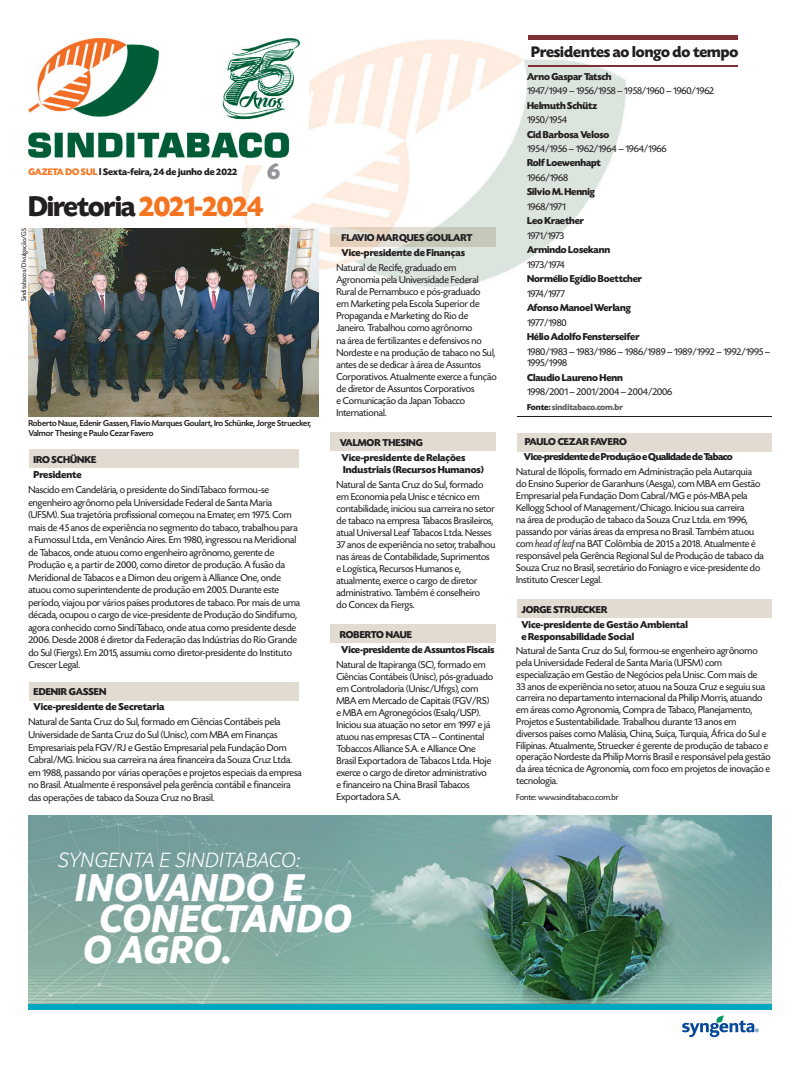
<style>
.page{position:relative;width:800px;height:1078px;background:#fff}
.page>*{position:absolute;margin:0;border:0;box-sizing:border-box;transform-origin:0 0}
.t1{font:italic 700 41.7px "Branding";color:#fff}
.t2{font:700 30px "Today SHOP";letter-spacing:-.02em;color:#231f20}
.t3{font:700 24px "Today SHOP";color:#939598}
.t4{font:italic 300 22.2px "Branding";letter-spacing:-.02em;color:#fff}
.t5{font:700 16px "Today SHOP";color:#231f20}
.t6{font:10.5px/12.1px "Today SHOP";color:#231f20}
.t7{font:700 10.5px/14.9px "Today SHOP";color:#231f20}
.t8{font:700 10.5px "Today SHOP";letter-spacing:-.04em;color:#231f20}
.t9{font:700 10px "Today SHOP";color:#231f20}
.t10{font:500 9px/10px "Today SHOP";color:#231f20}
.t11{font:9px "Today SHOP";color:#231f20}
.t12{font:700 9px "Today SHOP";letter-spacing:-.01em;color:#636366}
.t13{font:7px "Today SHOP";color:#231f20}
.s1{color:#f47521}
.s2{font-weight:700}
.s3{color:#231f20}
.s4{font-style:italic}
</style>
<div class="page">
<div style="left:29px;top:449px;width:269px;height:19px;background:#e1dbd1"></div>
<div style="left:29px;top:681px;width:269px;height:19px;background:#e1dbd1"></div>
<div style="left:330px;top:432px;width:165px;height:18px;background:#e1dbd1"></div>
<div style="left:516px;top:433px;width:255px;height:18px;background:#e1dbd1"></div>
<div style="left:516px;top:599px;width:255px;height:19px;background:#e1dbd1"></div>
<div style="left:330px;top:624px;width:165px;height:18px;background:#e1dbd1"></div>
<img style="left:242px;top:39px;width:410px;height:263px">
<img style="left:330px;top:228px;width:165px;height:18px">
<img style="left:28px;top:38px;width:281px;height:126px">
<hr style="left:528px;top:35px;width:209px;height:4px;background:#7d3035">
<hr style="left:528px;top:65px;width:210px;height:1px;background:#7d3035">
<hr style="left:516px;top:416px;width:255px;height:1px;background:#231f20">
<img style="left:28px;top:228px;width:290px;height:188px">
<img style="left:28px;top:815px;width:743px;height:189px">
<div style="left:28px;top:1004px;width:743px;height:5px;background:#00a7c2"></div>
<svg style="left:682px;top:1015px;width:76px;height:21px"></svg>
<p class="t9" style="left:28px;top:168px;width:210px"><span class="s1">GAZETA DO SUL</span> l Sexta-feira, 24 de junho de 2022</p>
<p class="t3" style="left:267px;top:163px;width:14px">6</p>
<p class="t2" style="left:28px;top:195px;width:237px">Diretoria <span class="s1">2021-2024</span></p>
<p class="t13" style="left:21px;top:301px;width:75px;rotate:-90deg">Sinditabacos/Divulgação/GS</p>
<p class="t10" style="left:28px;top:418px;width:284px">Roberto Naue, Edenir Gassen, Flavio Marques Goulart, Iro Schünke, Jorge Struecker,<br>Valmor Thesing e Paulo Cezar Favero</p>
<p class="t7" style="left:33px;top:453px;width:64px">IRO SCHÜNKE</p>
<p class="t7" style="left:33px;top:468px;width:50px">Presidente</p>
<p class="t6" style="left:28px;top:484px;width:242px">Nascido em Candelária, o presidente do SindiTabaco formou-se</p>
<p class="t6" style="left:28px;top:497px;width:273px;line-height:12.5px">engenheiro agrônomo pela Universidade Federal de Santa Maria (UFSM). Sua trajetória profissional começou na Emater, em 1975. Com mais de 45 anos de experiência no segmento do tabaco, trabalhou para a Fumossul Ltda., em Venâncio Aires. Em 1980, ingressou na Meridional de Tabacos, onde atuou como engenheiro agrônomo, gerente de Produção e, a partir de 2000, como diretor de produção. A fusão da Meridional de Tabacos e a Dimon deu origem à Alliance One, onde atuou como superintendente de produção em 2005. Durante este período, viajou por vários países produtores de tabaco. Por mais de uma década, ocupou o cargo de vice-presidente de Produção do Sindifumo, agora conhecido como SindiTabaco, onde atua como presidente desde 2006. Desde 2008 é diretor da Federação das Indústrias do Rio Grande do Sul (Fiergs). Em 2015, assumiu como diretor-presidente do Instituto Crescer Legal.</p>
<p class="t7" style="left:33px;top:685px;width:74px">EDENIR GASSEN</p>
<p class="t7" style="left:33px;top:700px;width:133px">Vice-presidente de Secretaria</p>
<p class="t6" style="left:28px;top:716px;width:253px">Natural de Santa Cruz do Sul, formado em Ciências Contábeis pela</p>
<p class="t6" style="left:28px;top:729px;width:275px;line-height:12.5px">Universidade de Santa Cruz do Sul (Unisc), com MBA em Finanças Empresariais pela FGV/RJ e Gestão Empresarial pela Fundação Dom Cabral/MG. Iniciou sua carreira na área financeira da Souza Cruz Ltda. em 1988, passando por várias operações e projetos especiais da empresa no Brasil. Atualmente é responsável pela gerência contábil e financeira das operações de tabaco da Souza Cruz no Brasil.</p>
<p class="t7" style="left:341px;top:232px;width:132px">FLAVIO MARQUES GOULART</p>
<p class="t7" style="left:341px;top:247px;width:125px">Vice-presidente de Finanças</p>
<p class="t6" style="left:336px;top:262px;width:121px">Natural de Recife, graduado em</p>
<p class="t6" style="left:336px;top:274px;width:162px">Agronomia pela Universidade Federal Rural de Pernambuco e pós-graduado<br>em Marketing pela Escola Superior de Propaganda e Marketing do Rio de Janeiro. Trabalhou como agrônomo<br>na área de fertilizantes e defensivos no Nordeste e na produção de tabaco no Sul, antes de se dedicar à área de Assuntos Corporativos. Atualmente exerce a função de diretor de Assuntos Corporativos<br>e Comunicação da Japan Tobacco International.</p>
<p class="t7" style="left:340px;top:436px;width:127px">VALMOR THESING<br>Vice-presidente de Relações</p>
<p class="t6" style="left:336px;top:462px;width:149px;line-height:14.9px;text-align:right"><span class="s2">Industriais (Recursos Humanos)<br></span>Natural de Santa Cruz do Sul, formado</p>
<p class="t6" style="left:336px;top:491px;width:160px">em Economia pela Unisc e técnico em contabilidade, iniciou sua carreira no setor de tabaco na empresa Tabacos Brasileiros, atual Universal Leaf Tabacos Ltda. Nesses 37 anos de experiência no setor, trabalhou nas áreas de Contabilidade, Suprimentos e Logística, Recursos Humanos e, atualmente, exerce o cargo de diretor administrativo. Também é conselheiro<br>do Concex da Fiergs.</p>
<p class="t7" style="left:340px;top:628px;width:74px">ROBERTO NAUE</p>
<p class="t7" style="left:341px;top:643px;width:155px">Vice-presidente de Assuntos Fiscais</p>
<p class="t6" style="left:336px;top:659px;width:151px">Natural de Itapiranga (SC), formado em</p>
<p class="t6" style="left:336px;top:671px;width:158px">Ciências Contábeis (Unisc), pós-graduado em Controladoria (Unisc/Ufrgs), com MBA em Mercado de Capitais (FGV/RS) e MBA em Agronegócios (Esalq/USP).<br>Iniciou sua atuação no setor em 1997 e já atuou nas empresas CTA – Continental Tobaccos Alliance S.A. e Alliance One Brasil Exportadora de Tabacos Ltda. Hoje exerce o cargo de diretor administrativo e financeiro na China Brasil Tabacos Exportadora S.A.</p>
<p class="t4" style="left:58px;top:846px;width:244px">SYNGENTA E SINDITABACO:</p>
<p class="t1" style="left:75px;top:861px;width:231px">INOVANDO E</p>
<p class="t1" style="left:100px;top:892px;width:254px">CONECTANDO</p>
<p class="t1" style="left:83px;top:924px;width:151px">O AGRO.</p>
<p class="t5" style="left:531px;top:46px;width:209px">Presidentes ao longo do tempo</p>
<p class="t6" style="left:527px;top:70px;width:245px;line-height:14.5px"><span class="s2">Arno Gaspar Tatsch<br></span>1947/1949 – 1956/1958 – 1958/1960 – 1960/1962<br><span class="s2">Helmuth Schütz<br></span>1950/1954<br><span class="s2">Cid Barbosa Veloso<br></span>1954/1956 – 1962/1964 – 1964/1966<br><span class="s2">Rolf Loewenhapt<br></span>1966/1968<br><span class="s2">Silvio M. Hennig<br></span>1968/1971<br><span class="s2">Leo Kraether<br></span>1971/1973<br><span class="s2">Armindo Losekann<br></span>1973/1974<br><span class="s2">Normélio Egídio Boettcher<br></span>1974/1977<br><span class="s2">Afonso Manoel Werlang<br></span>1977/1980<br><span class="s2">Hélio Adolfo Fensterseifer<br></span>1980/1983 – 1983/1986 – 1986/1989 – 1989/1992 – 1992/1995 –</p>
<p class="t6" style="left:527px;top:356px;width:147px;line-height:14.5px">1995/1998<br><span class="s2">Claudio Laureno Henn<br></span>1998/2001 – 2001/2004 – 2004/2006</p>
<p class="t12" style="left:527px;top:403px;width:97px"><span class="s3">Fonte:</span> sinditabaco.com.br</p>
<p class="t7" style="left:524px;top:435px;width:103px">PAULO CEZAR FAVERO</p>
<p class="t8" style="left:524px;top:453px;width:210px">Vice-presidente de Produção e Qualidade de Tabaco</p>
<p class="t6" style="left:516px;top:466px;width:237px">Natural de Ilópolis, formado em Administração pela Autarquia</p>
<p class="t6" style="left:516px;top:478px;width:249px">do Ensino Superior de Garanhuns (Aesga), com MBA em Gestão Empresarial pela Fundação Dom Cabral/MG e pós-MBA pela Kellogg School of Management/Chicago. Iniciou sua carreira<br>na área de produção de tabaco da Souza Cruz Ltda. em 1996, passando por várias áreas da empresa no Brasil. Também atuou com <span class="s4">head of leaf</span> na BAT Colômbia de 2015 a 2018. Atualmente é responsável pela Gerência Regional Sul de Produção de tabaco da Souza Cruz no Brasil, secretário do Foniagro e vice-presidente do Instituto Crescer Legal.</p>
<p class="t7" style="left:521px;top:603px;width:168px">JORGE STRUECKER<br>Vice-presidente de Gestão Ambiental</p>
<p class="t6" style="left:516px;top:629px;width:243px;line-height:14.6px;text-indent:5px"><span class="s2">e Responsabilidade Social<br></span>Natural de Santa Cruz do Sul, formou-se engenheiro agrônomo</p>
<p class="t6" style="left:516px;top:657px;width:256px;line-height:11.8px">pela Universidade Federal de Santa Maria (UFSM) com especialização em Gestão de Negócios pela Unisc. Com mais de<br>33 anos de experiência no setor, atuou na Souza Cruz e seguiu sua carreira no departamento internacional da Philip Morris, atuando em áreas como Agronomia, Compra de Tabaco, Planejamento, Projetos e Sustentabilidade. Trabalhou durante 13 anos em<br>diversos países como Malásia, China, Suíça, Turquia, África do Sul e Filipinas. Atualmente, Struecker é gerente de produção de tabaco e operação Nordeste da Philip Morris Brasil e responsável pela gestão da área técnica de Agronomia, com foco em projetos de inovação e tecnologia.</p>
<p class="t11" style="left:516px;top:793px;width:104px">Fonte: www.sinditabaco.com.br</p>
</div>
